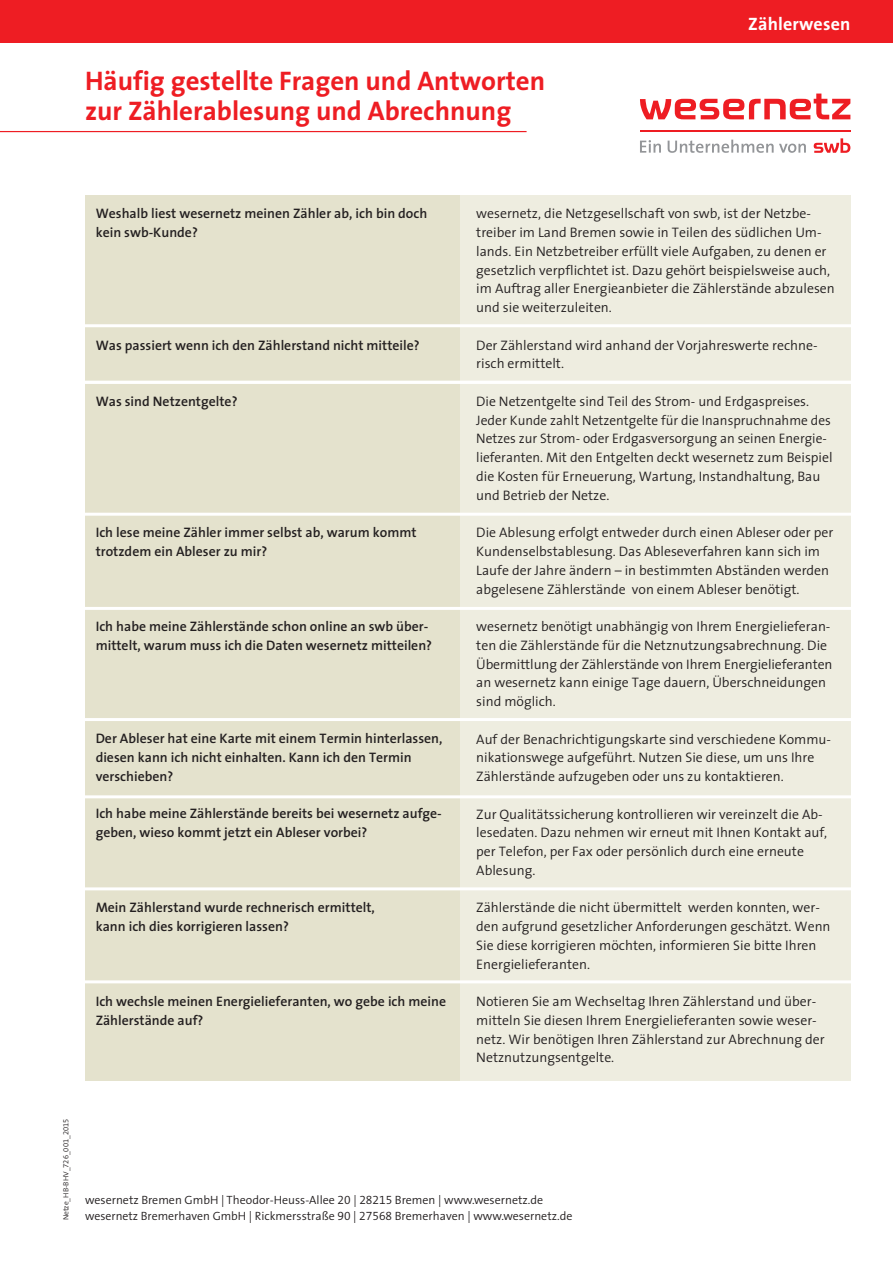
<style>
.page{position:relative;width:893px;height:1263px;background:#fff}
.page>*{position:absolute;margin:0;border:0;box-sizing:border-box;transform-origin:0 0}
.t1{font:700 27px/30px "The Sans";color:#ee1d23}
.Produkt-_Themenrubri{font:700 18px "The Sans";letter-spacing:.01em;color:#fff}
.t2{font:300 13.8px/18.8px "The Sans";color:#231f20}
.t3{font:600 13.8px/18.8px "The Sans";color:#231f20}
.t4{font:300 12px "The Sans";color:#231f20}
.t5{font:300 7.5px "The Sans";color:#231f20}
.s1{font-family:"The Sans Semi Light Expert";font-weight:400}
</style>
<div class="page">
<div style="left:85px;top:196px;width:765px;height:885px;background:#eeede0"></div>
<div style="left:85px;top:196px;width:374px;height:885px;background:#e4e2cd"></div>
<hr style="left:640px;top:130px;width:210px;height:1px;background:#ee1d23">
<svg style="left:640px;top:140px;width:21px;height:13px"></svg>
<svg style="left:668px;top:140px;width:138px;height:13px"></svg>
<svg style="left:814px;top:138px;width:36px;height:15px"></svg>
<svg style="left:640px;top:94px;width:210px;height:25px"></svg>
<hr style="left:0;top:131px;width:527px;height:1px;background:#ee1d23">
<div style="left:0;top:0;width:893px;height:43px;background:#ee1d23"></div>
<hr style="left:43px;top:324px;width:832px;height:3px;background:#fff">
<hr style="left:43px;top:513px;width:832px;height:3px;background:#fff">
<hr style="left:43px;top:381px;width:832px;height:3px;background:#fff">
<hr style="left:43px;top:607px;width:832px;height:3px;background:#fff">
<hr style="left:43px;top:718px;width:832px;height:3px;background:#fff">
<hr style="left:43px;top:795px;width:832px;height:3px;background:#fff">
<hr style="left:43px;top:887px;width:832px;height:3px;background:#fff">
<hr style="left:43px;top:980px;width:832px;height:3px;background:#fff">
<p class="t1" style="left:85px;top:65px;width:462px">Häufig gestellte Fragen und Antworten zur Zählerablesung und Abrechnung</p>
<p class="Produkt-_Themenrubri" style="left:748px;top:9px;width:104px">Zählerwesen</p>
<p class="t3" style="left:96px;top:204px;width:333px">Weshalb liest wesernetz meinen Zähler ab, ich bin doch kein swb-Kunde?</p>
<p class="t3" style="left:96px;top:335px;width:326px">Was passiert wenn ich den Zählerstand nicht mitteile?</p>
<p class="t3" style="left:96px;top:391px;width:143px">Was sind Netzentgelte?</p>
<p class="t3" style="left:96px;top:523px;width:322px">Ich lese meine Zähler immer selbst ab, warum kommt trotzdem ein Ableser zu mir?</p>
<p class="t3" style="left:96px;top:616px;width:338px">Ich habe meine Zählerstände schon online an swb über&shy;mittelt, warum muss ich die Daten wesernetz mitteilen?</p>
<p class="t3" style="left:96px;top:729px;width:348px">Der Ableser hat eine Karte mit einem Termin hinterlassen,</p>
<p class="t3" style="left:96px;top:748px;width:317px">diesen kann ich nicht einhalten. Kann ich den Termin</p>
<p class="t3" style="left:96px;top:766px;width:79px">verschieben?</p>
<p class="t3" style="left:96px;top:804px;width:348px">Ich habe meine Zählerstände bereits bei wesernetz aufge&shy;geben, wieso kommt jetzt ein Ableser vorbei?</p>
<p class="t3" style="left:96px;top:898px;width:281px">Mein Zählerstand wurde rechnerisch ermittelt,</p>
<p class="t3" style="left:96px;top:916px;width:195px">kann ich dies korrigieren lassen?</p>
<p class="t3" style="left:96px;top:991px;width:352px">Ich wechsle meinen Energielieferanten, wo gebe ich meine<br>Zählerstände auf?</p>
<p class="t2" style="left:476px;top:204px;width:360px">wesernetz, die Netzgesellschaft von swb, ist der Netzbe&shy;treiber im Land Bremen sowie in Teilen des südlichen Um&shy;lands. Ein Netzbetreiber erfüllt viele Aufgaben, zu denen er gesetzlich verpflichtet ist. Dazu gehört beispielsweise auch, im Auftrag aller Energieanbieter die Zählerstände abzulesen und sie weiterzuleiten.</p>
<p class="t2" style="left:476px;top:335px;width:343px">Der Zählerstand wird anhand der Vorjahreswerte rechne&shy;risch ermittelt.</p>
<p class="t2" style="left:476px;top:391px;width:358px">Die Netzentgelte sind Teil des Strom- und Erdgaspreises.<br>Jeder Kunde zahlt Netzentgelte für die Inanspruchnahme des Netzes zur Strom- oder Erdgasversorgung an seinen Energie&shy;lieferanten. Mit den Entgelten deckt wesernetz zum Beispiel die Kosten für Erneuerung, Wartung, Instandhaltung, Bau und Betrieb der Netze.</p>
<p class="t2" style="left:476px;top:523px;width:359px">Die Ablesung erfolgt entweder durch einen Ableser oder per Kundenselbstablesung. Das Ableseverfahren kann sich im Laufe der Jahre ändern – in bestimmten Abständen werden abgelesene Zählerstände von einem Ableser benötigt.</p>
<p class="t2" style="left:476px;top:616px;width:358px">wesernetz benötigt unabhängig von Ihrem Energielieferan&shy;ten die Zählerstände für die Netznutzungsabrechnung. Die Übermittlung der Zählerstände von Ihrem Energielieferanten an wesernetz kann einige Tage dauern, Überschneidungen sind möglich.</p>
<p class="t2" style="left:476px;top:729px;width:356px">Auf der Benachrichtigungskarte sind verschiedene Kommu&shy;nikationswege aufgeführt. Nutzen Sie diese, um uns Ihre<br>Zählerstände aufzugeben oder uns zu kontaktieren.</p>
<p class="t2" style="left:476px;top:804px;width:353px">Zur Qualitätssicherung kontrollieren wir vereinzelt die Ab&shy;lesedaten. Dazu nehmen wir erneut mit Ihnen Kontakt auf, per Telefon, per Fax oder persönlich durch eine erneute Ablesung.</p>
<p class="t2" style="left:476px;top:898px;width:356px">Zählerstände die nicht übermittelt werden konnten, wer&shy;den aufgrund gesetzlicher Anforderungen geschätzt. Wenn Sie diese korrigieren möchten, informieren Sie bitte Ihren Energielieferanten.</p>
<p class="t2" style="left:476px;top:991px;width:350px">Notieren Sie am Wechseltag Ihren Zählerstand und über&shy;mitteln Sie diesen Ihrem Energielieferanten sowie weser&shy;netz. Wir benötigen Ihren Zählerstand zur Abrechnung der Netznutzungsentgelte.</p>
<p class="t5" style="left:60px;top:1220px;width:103px;rotate:-90deg">Netze_HB-BHV_<span class="s1">726_001_2015</span></p>
<p class="t4" style="left:85px;top:1190px;width:460px">wesernetz Bremen GmbH | Theodor-Heuss-Allee <span class="s1">20</span> | <span class="s1">28215</span> Bremen | www.wesernetz.de</p>
<p class="t4" style="left:85px;top:1206px;width:489px">wesernetz Bremerhaven GmbH | Rickmersstraße <span class="s1">90</span> | <span class="s1">27568</span> Bremerhaven | www.wesernetz.de</p>
</div>
